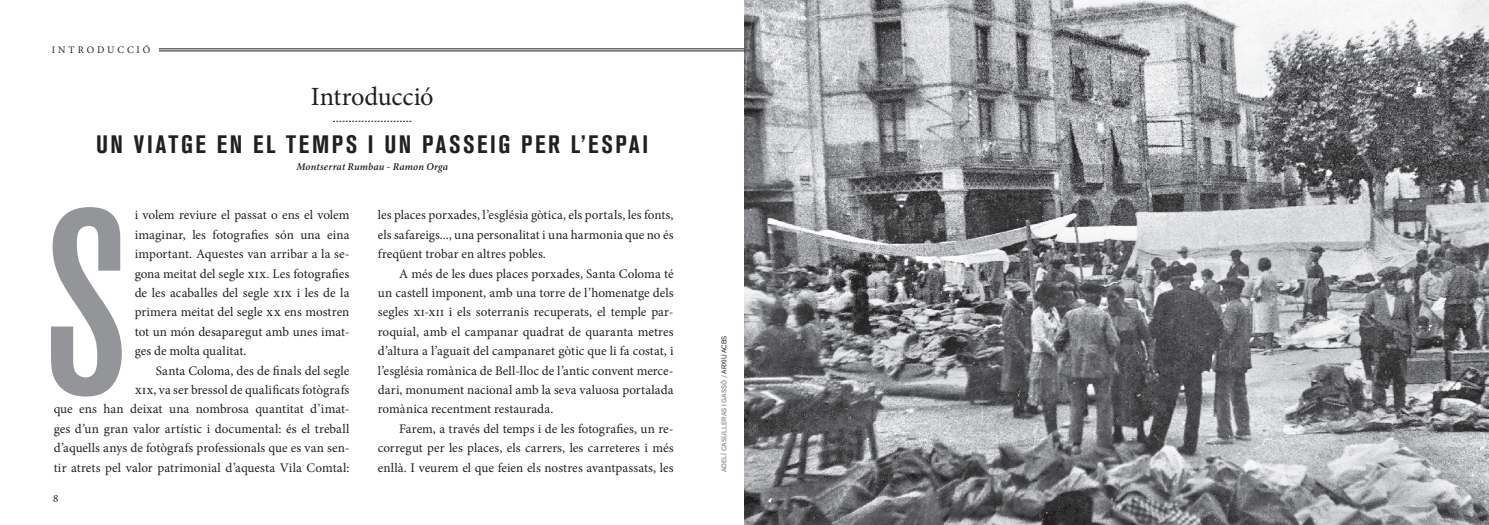
<style>
.page{position:relative;width:1489px;height:525px;background:#fff}
.page>*{position:absolute;margin:0;border:0;box-sizing:border-box;transform-origin:0 0}
.t1{font:500 condensed 258.12px "Akzidenz Grotesk BQ";color:#939598}
.t2{font:26.25px "Minion Pro";letter-spacing:-.005em;color:#231f20}
.t3{font:700 condensed 25px "Akzidenz Grotesk BQ";letter-spacing:.105em;color:#231f20}
.t4{font:13.12px/19.4px "Minion Pro";color:#231f20;text-align:justify}
.t5{font:11.25px "Minion Pro";color:#231f20}
.t6{font:italic 600 10.38px "Minion Pro";letter-spacing:.015em;color:#231f20}
.t7{font:10px "Minion Pro";letter-spacing:.29em;color:#231f20}
.t8{font:500 6.88px "Akzid Grtsk Next";letter-spacing:.01em;color:#939598}
.s1{font-weight:400;color:#231f20}
</style>
<div class="page">
<img style="left:744px;top:0;width:744px;height:524px">
<svg style="left:333px;top:121px;width:78px;height:1px"></svg>
<hr style="left:159px;top:49px;width:585px;height:1px;background:#231f20">
<hr style="left:159px;top:51px;width:585px;height:1px;background:#231f20">
<p class="t7" style="left:52px;top:43px;width:100px">INTRODUCCIÓ</p>
<h2 class="t2" style="left:311px;top:79px;width:124px">Introducció</h2>
<h3 class="t3" style="left:96px;top:130px;width:553px">UN VIATGE EN EL TEMPS I UN PASSEIG PER L’ESPAI</h3>
<p class="t6" style="left:296px;top:159px;width:153px">Montserrat Rumbau - Ramon Orga</p>
<h1 class="t1" style="left:43px;top:158px;width:87px">S</h1>
<p class="t4" style="left:135px;top:205px;width:216px">i volem reviure el passat o ens el volem imaginar, les fotografies són una eina important. Aquestes van arribar a la se&shy;gona meitat del segle xix. Les fotografies de les acaballes del segle xix i les de la primera meitat del segle xx ens mostren tot un món desaparegut amb unes imat&shy;ges de molta qualitat.</p>
<p class="t4" style="left:54px;top:360px;width:297px;text-align:right">Santa Coloma, des de finals del segle<br>xix, va ser bressol de qualificats fotògrafs<br>que ens han deixat una nombrosa quantitat d’imat&shy;ges d’un gran valor artístic i documental: és el treball d’aquells anys de fotògrafs professionals que es van sen&shy;tir atrets pel valor patrimonial d’aquesta Vila Comtal:</p>
<p class="t5" style="left:53px;top:491px;width:7px">8</p>
<p class="t4" style="left:378px;top:205px;width:297px">les places porxades, l’església gòtica, els portals, les fonts, els safareigs..., una personalitat i una harmonia que no és freqüent trobar en altres pobles.</p>
<p class="t4" style="left:378px;top:263px;width:297px;text-indent:21px">A més de les dues places porxades, Santa Coloma té un castell imponent, amb una torre de l’homenatge dels segles xi-xii i els soterranis recuperats, el temple par&shy;roquial, amb el campanar quadrat de quaranta metres d’altura a l’aguait del campanaret gòtic que li fa costat, i l’església romànica de Bell-lloc de l’antic convent merce&shy;dari, monument nacional amb la seva valuosa portalada romànica recentment restaurada.</p>
<p class="t4" style="left:378px;top:418px;width:297px;text-indent:21px">Farem, a través del temps i de les fotografies, un re&shy;corregut per les places, els carrers, les carreteres i més enllà. I veurem el que feien els nostres avantpassats, les</p>
<p class="t8" style="left:719px;top:472px;width:138px;rotate:-90deg">ADELÍ CASULLERAS I GASSÓ / <span class="s1">ARXIU ACBS</span></p>
</div>
